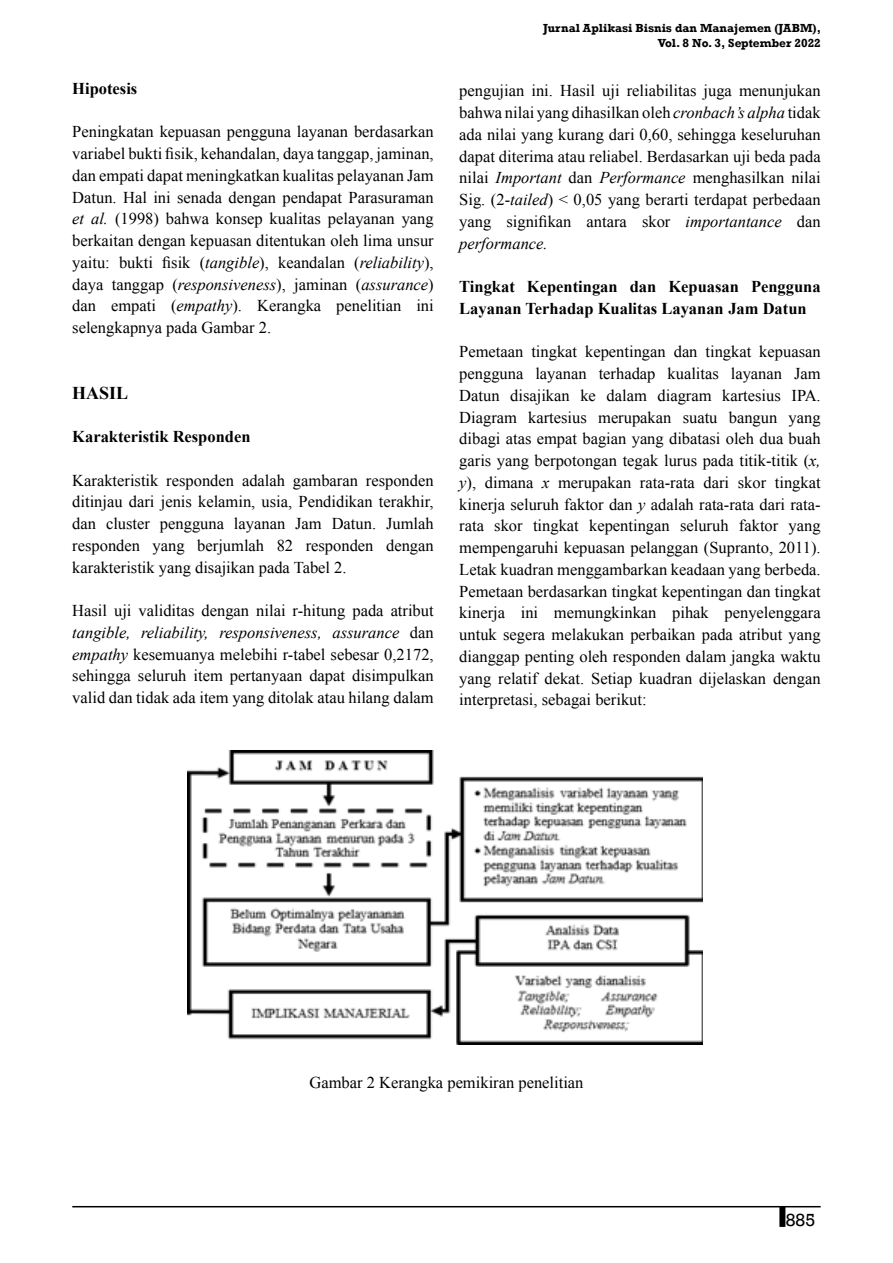
<style>
.page{position:relative;width:893px;height:1263px;background:#fff}
.page>*{position:absolute;margin:0;border:0;box-sizing:border-box;transform-origin:0 0}
.t1{font:700 18px "Times New Roman";color:#000}
.t2{font:18px "Rockwell";color:#000}
.t3{font:16.5px/21.8px "Times New Roman";color:#000;text-align:justify}
.t4{font:700 16.5px/21.8px "Times New Roman";color:#000}
.t5{font:700 12px/15px "Rockwell";color:#000;text-align:right}
.s1{font-style:italic}
</style>
<div class="page">
<hr style="left:72px;top:1206px;width:749px;height:1px;background:#000">
<div style="left:779px;top:1207px;width:6px;height:20px;background:#000"></div>
<img style="left:188px;top:750px;width:515px;height:295px">
<p class="t4" style="left:72px;top:77px;width:67px">Hipotesis</p>
<p class="t3" style="left:72px;top:121px;width:363px">Peningkatan kepuasan pengguna layanan berdasarkan variabel bukti fisik, kehandalan, daya tanggap, jaminan, dan empati dapat meningkatkan kualitas pelayanan Jam Datun. Hal ini senada dengan pendapat Parasuraman <span class="s1">et al.</span> (1998) bahwa konsep kualitas pelayanan yang berkaitan dengan kepuasan ditentukan oleh lima unsur yaitu: bukti fisik (<span class="s1">tangible</span>), keandalan (<span class="s1">reliability</span>), daya tanggap (<span class="s1">responsiveness</span>), jaminan (<span class="s1">assurance</span>) dan empati (<span class="s1">empathy</span>). Kerangka penelitian ini selengkapnya pada Gambar 2.</p>
<p class="t1" style="left:72px;top:380px;width:58px">HASIL</p>
<p class="t4" style="left:72px;top:425px;width:180px">Karakteristik Responden</p>
<p class="t3" style="left:72px;top:469px;width:363px">Karakteristik responden adalah gambaran responden ditinjau dari jenis kelamin, usia, Pendidikan terakhir, dan cluster pengguna layanan Jam Datun. Jumlah responden yang berjumlah 82 responden dengan karakteristik yang disajikan pada Tabel 2.</p>
<p class="t3" style="left:72px;top:599px;width:363px">Hasil uji validitas dengan nilai r-hitung pada atribut <span class="s1">tangible, reliability, responsiveness, assurance</span> dan <span class="s1">empathy</span> kesemuanya melebihi r-tabel sebesar 0,2172, sehingga seluruh item pertanyaan dapat disimpulkan valid dan tidak ada item yang ditolak atau hilang dalam</p>
<p class="t5" style="left:543px;top:20px;width:279px">Jurnal Aplikasi Bisnis dan Manajemen (JABM),<br>Vol. 8 No. 3, September 2022</p>
<p class="t3" style="left:459px;top:80px;width:363px">pengujian ini. Hasil uji reliabilitas juga menunjukan bahwa nilai yang dihasilkan oleh <span class="s1">cronbach’s alpha</span> tidak ada nilai yang kurang dari 0,60, sehingga keseluruhan dapat diterima atau reliabel. Berdasarkan uji beda pada nilai <span class="s1">Important</span> dan <span class="s1">Performance</span> menghasilkan nilai Sig. (2-<span class="s1">tailed</span>) &lt; 0,05 yang berarti terdapat perbedaan yang signifikan antara skor <span class="s1">importantance</span> dan <span class="s1">performance.</span></p>
<p class="t4" style="left:459px;top:275px;width:363px">Tingkat Kepentingan dan Kepuasan Pengguna<br>Layanan Terhadap Kualitas Layanan Jam Datun</p>
<p class="t3" style="left:459px;top:341px;width:363px">Pemetaan tingkat kepentingan dan tingkat kepuasan pengguna layanan terhadap kualitas layanan Jam Datun disajikan ke dalam diagram kartesius IPA.<br>Diagram kartesius merupakan suatu bangun yang dibagi atas empat bagian yang dibatasi oleh dua buah garis yang berpotongan tegak lurus pada titik-titik (<span class="s1">x, y</span>), dimana <span class="s1">x</span> merupakan rata-rata dari skor tingkat kinerja seluruh faktor dan <span class="s1">y</span> adalah rata-rata dari rata&shy;rata skor tingkat kepentingan seluruh faktor yang mempengaruhi kepuasan pelanggan (Supranto, 2011).<br>Letak kuadran menggambarkan keadaan yang berbeda.<br>Pemetaan berdasarkan tingkat kepentingan dan tingkat kinerja ini memungkinkan pihak penyelenggara untuk segera melakukan perbaikan pada atribut yang dianggap penting oleh responden dalam jangka waktu yang relatif dekat. Setiap kuadran dijelaskan dengan interpretasi, sebagai berikut:</p>
<p class="t3" style="left:309px;top:1071px;width:276px">Gambar 2 Kerangka pemikiran penelitian</p>
<p class="t2" style="left:786px;top:1209px;width:31px">885</p>
</div>
